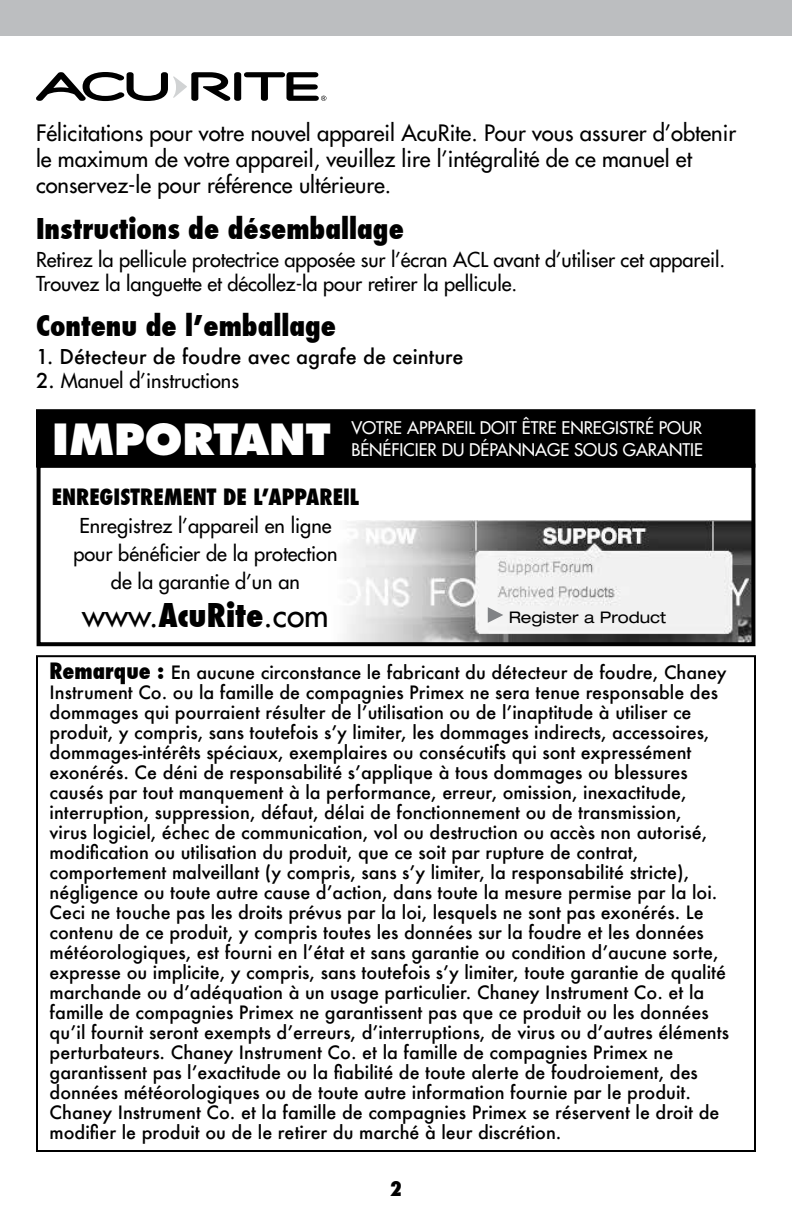
<style>
.page{position:relative;width:792px;height:1224px;background:#fff}
.page>*{position:absolute;margin:0;border:0;box-sizing:border-box;transform-origin:0 0}
.t1{font:800 41.8px "Futura";color:#fff}
.t2{font:32px "Futura";color:#000}
.t3{font:800 condensed 28px "Futura";color:#000}
.t4{font:22px/26px "Futura";color:#000}
.t5{font:800 condensed 22px "Futura";color:#000}
.t6{font:20px/28px "Futura";letter-spacing:-.005em;color:#000}
.t7{font:500 20px "Futura";color:#000}
.t8{font:800 condensed 20px "Futura";color:#000}
.t9{font:500 18px/20px "Futura";color:#000}
.t10{font:17px/22px "Futura";color:#fff}
.t11{font:expanded 16px "Helvetica Neue";color:#000}
.s1{font-weight:500}
.s2{font-weight:800;font-stretch:condensed}
.s3{font-weight:800;font-stretch:condensed;font-size:22px}
</style>
<div class="page">
<div style="left:0;top:0;width:792px;height:36px;background:#bcbec0"></div>
<div style="left:234px;top:72px;width:7px;height:29px;background:#000;border-radius:3px"></div>
<svg style="left:244px;top:72px;width:82px;height:29px"></svg>
<svg style="left:36px;top:72px;width:194px;height:29px"></svg>
<div style="left:36px;top:655px;width:720px;height:497px;border:2px solid #000"></div>
<div style="left:38px;top:411px;width:715px;height:55px;background:#000"></div>
<div style="left:36px;top:409px;width:719px;height:59px;border:4px solid #000"></div>
<img style="left:346px;top:520px;width:404px;height:121px">
<div style="left:37px;top:464px;width:718px;height:182px;border:4px solid #000"></div>
<svg style="left:488px;top:607px;width:15px;height:16px"></svg>
<p class="t4" style="left:36px;top:120px;width:702px">Félicitations pour votre nouvel appareil AcuRite. Pour vous assurer d’obtenir le maximum de votre appareil, veuillez lire l’intégralité de ce manuel et conservez-le pour référence ultérieure.</p>
<h3 class="t3" style="left:36px;top:209px;width:369px">Instructions de désemballage</h3>
<p class="t6" style="left:36px;top:247px;width:691px;line-height:24px">Retirez la pellicule protectrice apposée sur l’écran ACL avant d’utiliser cet appareil.<br>Trouvez la languette et décollez-la pour retirer la pellicule.</p>
<h3 class="t3" style="left:36px;top:307px;width:302px">Contenu de l’emballage</h3>
<p class="t7" style="left:36px;top:343px;width:429px">1. Détecteur de foudre avec agrafe de ceinture</p>
<p class="t6" style="left:36px;top:367px;width:205px"><span class="s1">2.</span> Manuel d’instructions</p>
<h1 class="t1" style="left:52px;top:414px;width:280px">IMPORTANT</h1>
<p class="t10" style="left:351px;top:416px;width:353px">VOTRE APPAREIL DOIT ÊTRE ENREGISTRÉ POUR<br>BÉNÉFICIER DU DÉPANNAGE SOUS GARANTIE</p>
<p class="t5" style="left:52px;top:482px;width:309px">ENREGISTREMENT DE L’APPAREIL</p>
<p class="t6" style="left:73px;top:511px;width:266px;text-align:center">Enregistrez l’appareil en ligne pour bénéficier de la protection de la garantie d’un an</p>
<h2 class="t2" style="left:82px;top:594px;width:248px">www.<span class="s2">AcuRite</span>.com</h2>
<p class="t11" style="left:509px;top:607px;width:159px">Register a Product</p>
<p class="t9" style="left:50px;top:662px;width:681px"><span class="s3">Remarque :</span> En aucune circonstance le fabricant du détecteur de foudre, Chaney Instrument Co. ou la famille de compagnies Primex ne sera tenue responsable des dommages qui pourraient résulter de l’utilisation ou de l’inaptitude à utiliser ce produit, y compris, sans toutefois s’y limiter, les dommages indirects, accessoires, dommages-intérêts spéciaux, exemplaires ou consécutifs qui sont expressément exonérés. Ce déni de responsabilité s’applique à tous dommages ou blessures causés par tout manquement à la performance, erreur, omission, inexactitude, interruption, suppression, défaut, délai de fonctionnement ou de transmission,<br>virus logiciel, échec de communication, vol ou destruction ou accès non autorisé, modification ou utilisation du produit, que ce soit par rupture de contrat, comportement malveillant (y compris, sans s’y limiter, la responsabilité stricte), négligence ou toute autre cause d’action, dans toute la mesure permise par la loi.<br>Ceci ne touche pas les droits prévus par la loi, lesquels ne sont pas exonérés. Le contenu de ce produit, y compris toutes les données sur la foudre et les données météorologiques, est fourni en l’état et sans garantie ou condition d’aucune sorte, expresse ou implicite, y compris, sans toutefois s’y limiter, toute garantie de qualité marchande ou d’adéquation à un usage particulier. Chaney Instrument Co. et la famille de compagnies Primex ne garantissent pas que ce produit ou les données qu’il fournit seront exempts d’erreurs, d’interruptions, de virus ou d’autres éléments perturbateurs. Chaney Instrument Co. et la famille de compagnies Primex ne garantissent pas l’exactitude ou la fiabilité de toute alerte de foudroiement, des données météorologiques ou de toute autre information fournie par le produit.<br>Chaney Instrument Co. et la famille de compagnies Primex se réservent le droit de modifier le produit ou de le retirer du marché à leur discrétion.</p>
<p class="t8" style="left:390px;top:1175px;width:14px">2</p>
</div>
